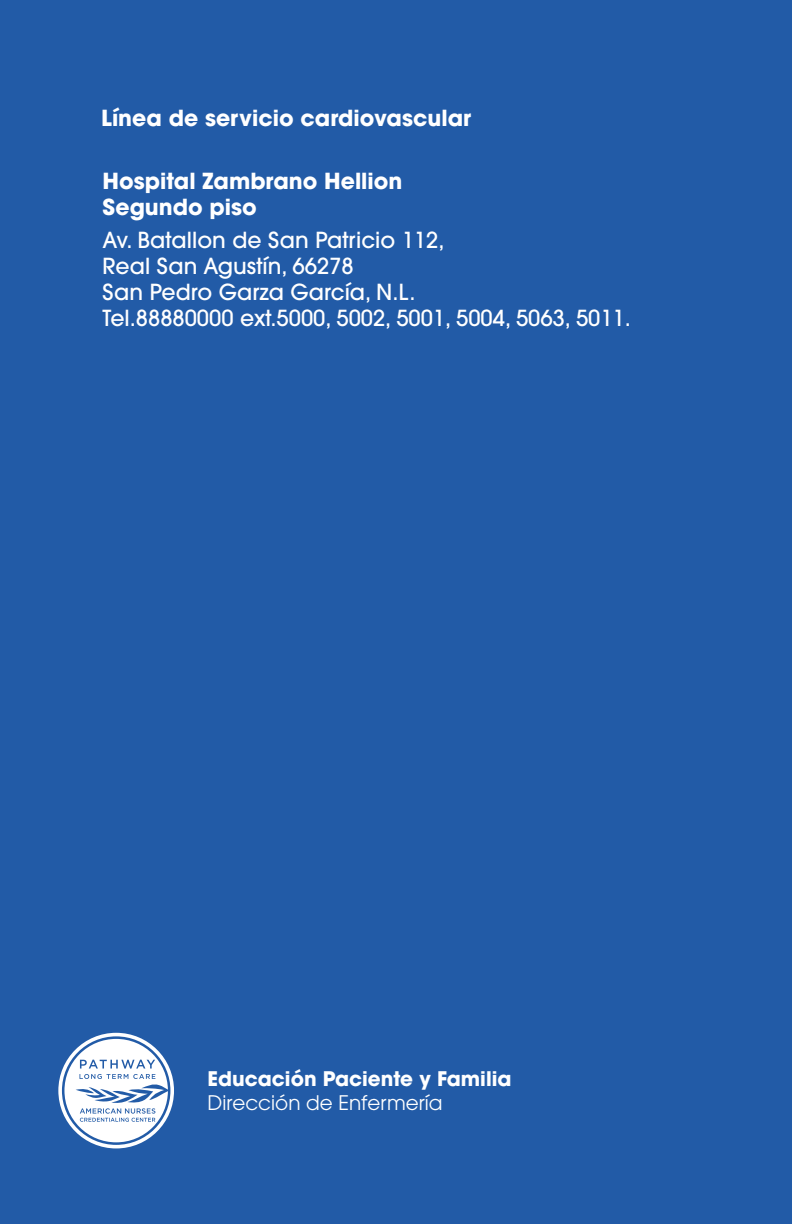
<style>
.page{position:relative;width:792px;height:1224px;background:#225ba7}
.page>*{position:absolute;margin:0;border:0;box-sizing:border-box;transform-origin:0 0}
.t1{font:500 22px/26px "ITC Avant Garde Pro";color:#fff}
.t2{font:700 22px/26px "ITC Avant Garde Pro";color:#fff}
.t3{font:700 20px "ITC Avant Garde Pro";color:#fff}
.t4{font:20px "ITC Avant Garde Pro";color:#fff}
</style>
<div class="page">
<svg style="left:58px;top:1033px;width:116px;height:115px"></svg>
<p class="t2" style="left:101px;top:104px;width:371px">Línea de servicio cardiovascular</p>
<p class="t2" style="left:103px;top:168px;width:301px">Hospital Zambrano Hellion<br>Segundo piso</p>
<p class="t1" style="left:103px;top:227px;width:530px">Av. Batallon de San Patricio 112,<br>Real San Agustín, 66278<br>San Pedro Garza García, N.L.<br>Tel.88880000 ext.5000, 5002, 5001, 5004, 5063, 5011.</p>
<p class="t3" style="left:208px;top:1065px;width:305px">Educación Paciente y Familia</p>
<p class="t4" style="left:208px;top:1090px;width:236px">Dirección de Enfermería</p>
</div>
